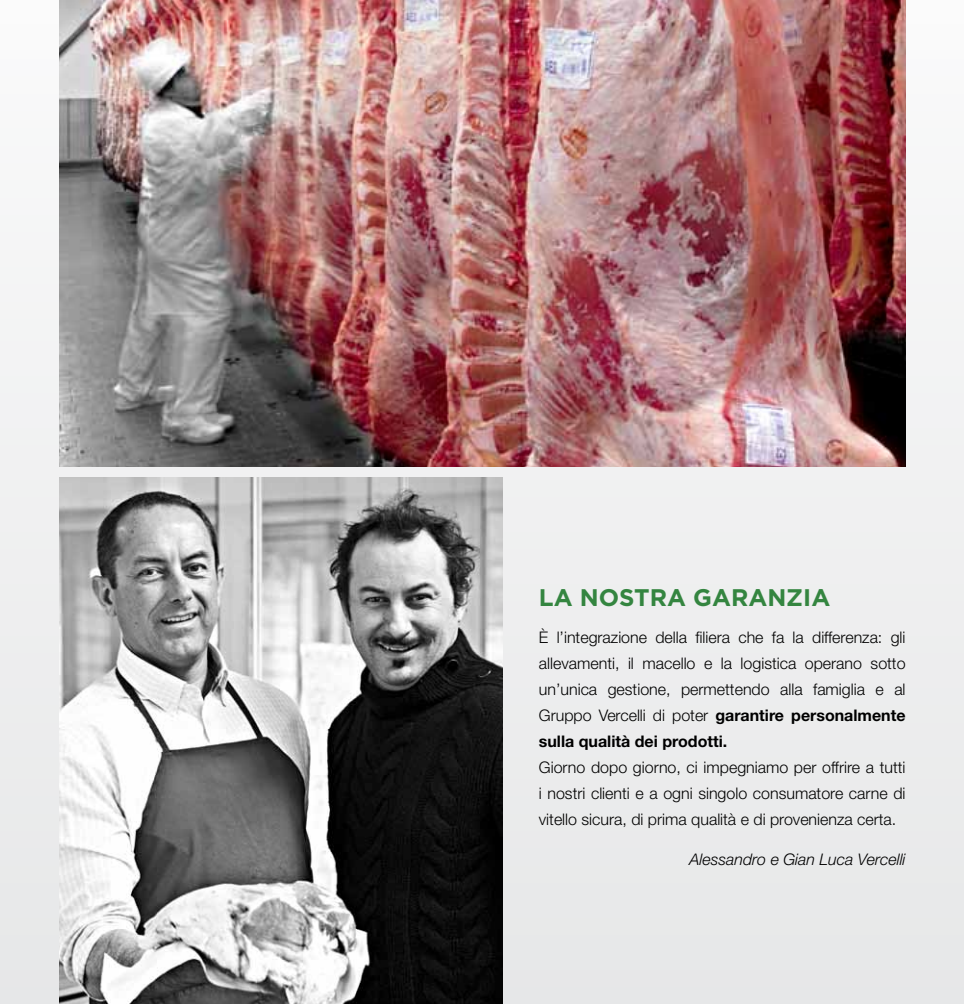
<style>
.page{position:relative;width:964px;height:1004px;background:#fff}
.page>*{position:absolute;margin:0;border:0;box-sizing:border-box;transform-origin:0 0}
.t1{font:700 24px "Gotham";color:#348540}
.t2{font:300 16px/26px "Helvetica Neue";color:#000;text-align:justify}
.t3{font:italic 300 16px "Helvetica Neue";color:#000}
.s1{font-weight:700}
</style>
<div class="page">
<div style="left:0;top:0;width:964px;height:1003px;background:#ededee"></div>
<img style="left:60px;top:477px;width:443px;height:526px">
<img style="left:60px;top:0;width:845px;height:466px">
<h1 class="t1" style="left:539px;top:581px;width:293px">LA NOSTRA GARANZIA</h1>
<p class="t2" style="left:539px;top:624px;width:368px">È l’integrazione della filiera che fa la differenza: gli allevamenti, il macello e la logistica operano sotto un’unica gestione, permettendo alla famiglia e al Gruppo Vercelli di poter <span class="s1">garantire personalmente sulla qualità dei prodotti.</span></p>
<p class="t2" style="left:539px;top:754px;width:368px">Giorno dopo giorno, ci impegniamo per offrire a tutti i nostri clienti e a ogni singolo consumatore carne di vitello sicura, di prima qualità e di provenienza certa.</p>
<p class="t3" style="left:689px;top:849px;width:218px">Alessandro e Gian Luca Vercelli</p>
</div>
